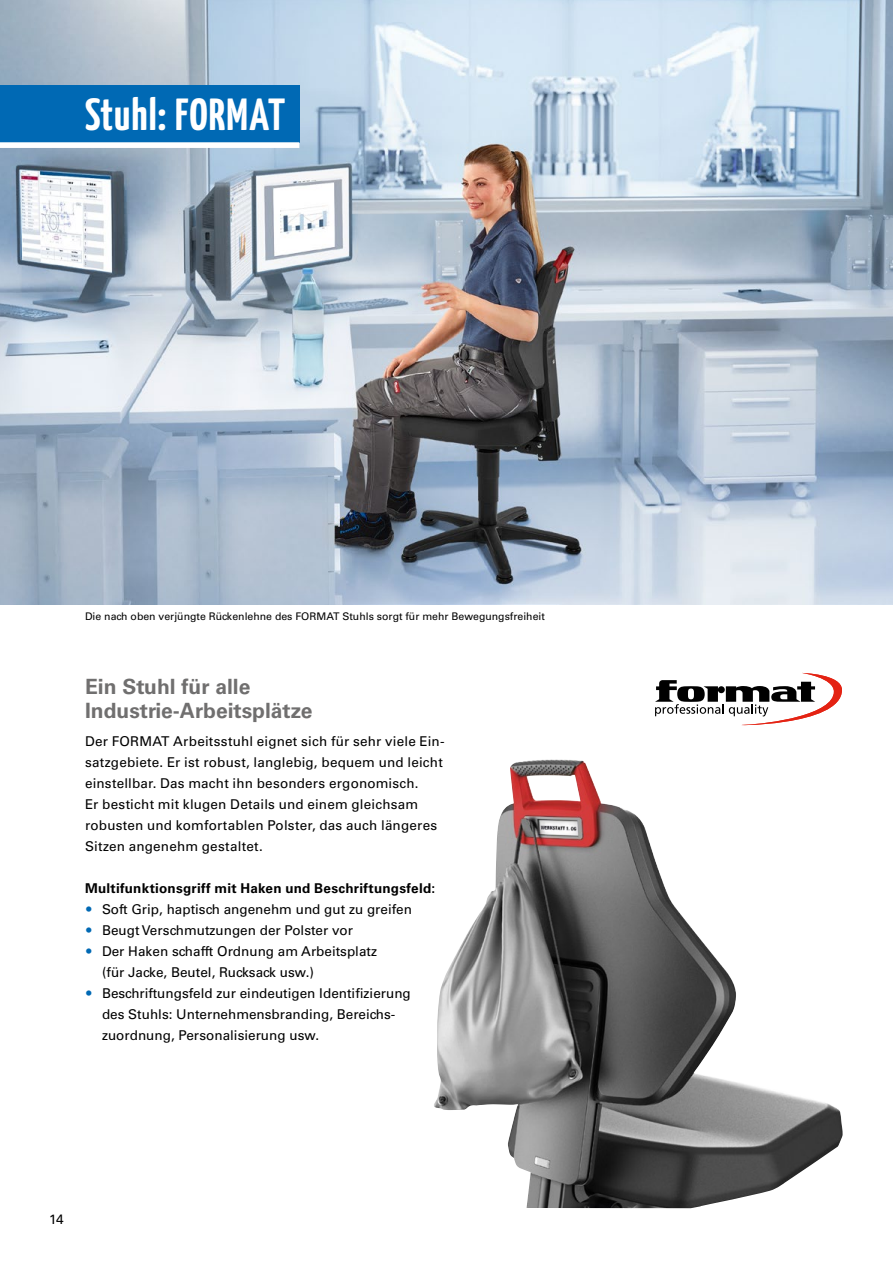
<style>
.page{position:relative;width:893px;height:1263px;background:#fff}
.page>*{position:absolute;margin:0;border:0;box-sizing:border-box;transform-origin:0 0}
.Head_groß{font:700 45px "Yanone Kaffeesatz";letter-spacing:.025em;color:#fff}
.Zwischenhead_blau{font:700 21px/24px "Univers LT";color:#706f6f}
.Body_9_pt{font:13.5px/21px "Univers LT";color:#000}
.Body_9_pt-2{font:700 13.5px "Univers LT";letter-spacing:.015em;color:#000}
.BU_7pt{font:10.5px "Univers LT";color:#000}
</style>
<div class="page">
<img style="left:0;top:0;width:893px;height:604px">
<svg style="left:655px;top:673px;width:187px;height:52px"></svg>
<img style="left:434px;top:759px;width:409px;height:449px">
<div style="left:0;top:85px;width:104px;height:58px;background:#0069b4"></div>
<div style="left:72px;top:85px;width:227px;height:58px;background:#0069b4"></div>
<div style="left:0;top:142px;width:299px;height:6px;background:#fff"></div>
<p class="Head_groß" style="left:85px;top:87px;width:202px">Stuhl: FORMAT</p>
<p class="BU_7pt" style="left:85px;top:610px;width:461px">Die nach oben verjüngte Rückenlehne des FORMAT Stuhls sorgt für mehr Bewegungsfreiheit</p>
<p class="Zwischenhead_blau" style="left:85px;top:674px;width:229px">Ein Stuhl für alle<br>Industrie-Arbeitsplätze</p>
<p class="Body_9_pt" style="left:85px;top:731px;width:361px">Der FORMAT Arbeitsstuhl eignet sich für sehr viele Ein&shy;satzgebiete. Er ist robust, langlebig, bequem und leicht einstellbar. Das macht ihn besonders ergonomisch.</p>
<p class="Body_9_pt" style="left:85px;top:794px;width:354px">Er besticht mit klugen Details und einem gleichsam robusten und komfortablen Polster, das auch längeres<br>Sitzen angenehm gestaltet.</p>
<p class="Body_9_pt-2" style="left:85px;top:880px;width:352px">Multifunktionsgriff mit Haken und Beschriftungsfeld:</p>
<p class="Body_9_pt" style="left:102px;top:899px;width:311px">Soft Grip, haptisch angenehm und gut zu greifen</p>
<p class="Body_9_pt" style="left:102px;top:920px;width:252px">Beugt Verschmutzungen der Polster vor</p>
<p class="Body_9_pt" style="left:102px;top:941px;width:276px">Der Haken schafft Ordnung am Arbeitsplatz (für Jacke, Beutel, Rucksack usw.)</p>
<p class="Body_9_pt" style="left:102px;top:983px;width:310px">Beschriftungsfeld zur eindeutigen Identifizierung des Stuhls: Unternehmensbranding, Bereichs&shy;zuordnung, Personalisierung usw.</p>
<p class="Body_9_pt" style="left:49px;top:1209px;width:16px">14</p>
</div>
